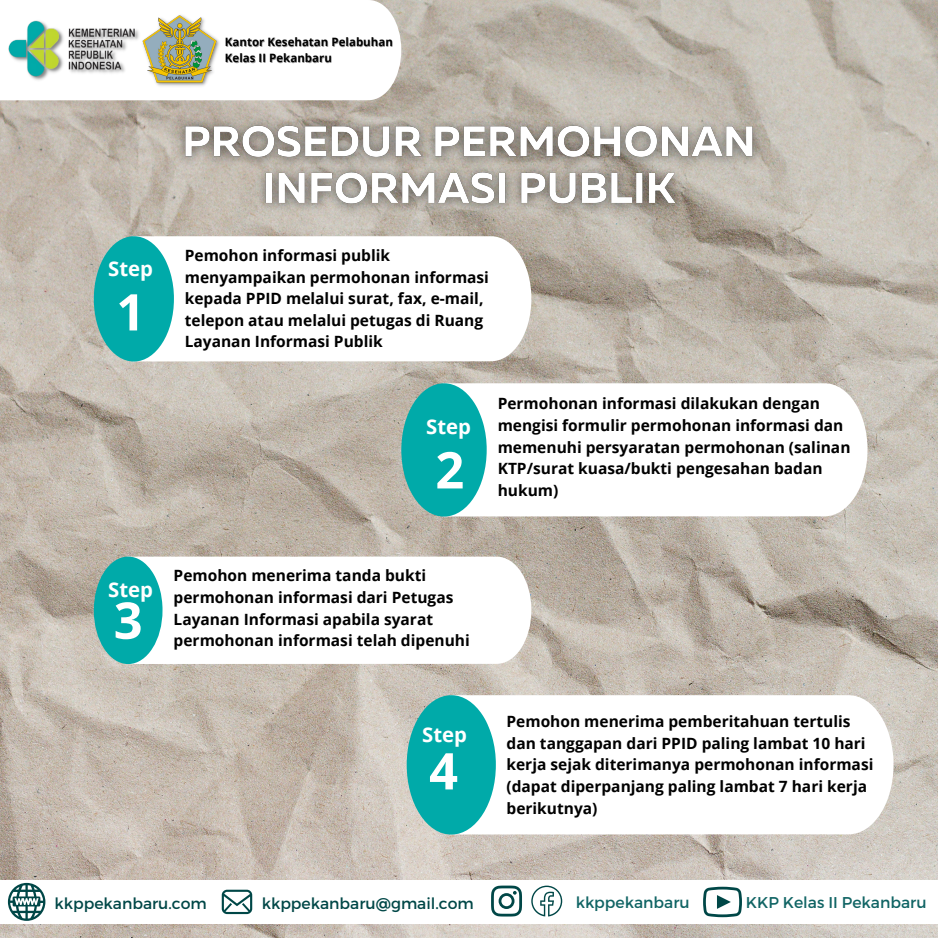
<style>
.page{position:relative;width:938px;height:938px;background:#fff}
.page>*{position:absolute;margin:0;border:0;box-sizing:border-box;transform-origin:0 0}
.t1{font:700 50.62px "Open Sans";color:#fff}
.t2{font:700 20.31px "Open Sans";color:#fff}
.t3{font:15.62px "Montserrat";color:#004747}
.t4{font:15.62px "Montserrat";color:#106464}
.t5{font:700 15.5px/21.6px "Open Sans";color:#000}
.t6{font:700 11.5px "Open Sans";color:#000}
</style>
<div class="page">
<img style="left:0;top:0;width:938px;height:937px">
<svg style="left:0;top:0;width:401px;height:100px"></svg>
<img style="left:8px;top:18px;width:132px;height:64px">
<img style="left:140px;top:12px;width:82px;height:76px">
<div style="left:0;top:880px;width:937px;height:43px;background:#fff"></div>
<svg style="left:222px;top:889px;width:30px;height:25px"></svg>
<svg style="left:491px;top:885px;width:31px;height:31px"></svg>
<svg style="left:531px;top:885px;width:31px;height:31px"></svg>
<svg style="left:703px;top:886px;width:39px;height:31px"></svg>
<svg style="left:8px;top:882px;width:37px;height:38px"></svg>
<svg style="left:174px;top:236px;width:357px;height:125px"></svg>
<svg style="left:94px;top:236px;width:80px;height:125px;background:#2fb4b2"></svg>
<img style="left:165px;top:108px;width:607px;height:124px">
<svg style="left:487px;top:383px;width:380px;height:133px"></svg>
<svg style="left:401px;top:383px;width:86px;height:133px;background:#30b3b1"></svg>
<svg style="left:162px;top:556px;width:369px;height:108px"></svg>
<svg style="left:94px;top:556px;width:68px;height:108px;background:#2fb4b2"></svg>
<svg style="left:496px;top:695px;width:397px;height:139px"></svg>
<svg style="left:406px;top:695px;width:90px;height:139px;background:#32b6b4"></svg>
<p class="t6" style="left:225px;top:34px;width:169px">Kantor Kesehatan Pelabuhan</p>
<p class="t6" style="left:225px;top:50px;width:108px">Kelas II Pekanbaru</p>
<p class="t2" style="left:108px;top:254px;width:46px">Step</p>
<p class="t1" style="left:116px;top:276px;width:30px">1</p>
<p class="t5" style="left:185px;top:244px;width:306px">Pemohon informasi publik menyampaikan permohonan informasi kepada PPID melalui surat, fax, e-mail, telepon atau melalui petugas di Ruang Layanan Informasi Publik</p>
<p class="t2" style="left:426px;top:412px;width:46px">Step</p>
<p class="t1" style="left:435px;top:434px;width:30px">2</p>
<p class="t5" style="left:497px;top:392px;width:354px">Permohonan informasi dilakukan dengan mengisi formulir permohonan informasi dan memenuhi persyaratan permohonan (salinan KTP/surat kuasa/bukti pengesahan badan</p>
<p class="t5" style="left:497px;top:479px;width:62px">hukum)</p>
<p class="t2" style="left:108px;top:575px;width:46px">Step</p>
<p class="t1" style="left:114px;top:584px;width:30px">3</p>
<p class="t5" style="left:174px;top:564px;width:281px">Pemohon menerima tanda bukti permohonan informasi dari Petugas<br>Layanan Informasi apabila syarat</p>
<p class="t5" style="left:174px;top:629px;width:298px">permohonan informasi telah dipenuhi</p>
<p class="t2" style="left:422px;top:720px;width:46px">Step</p>
<p class="t1" style="left:429px;top:735px;width:30px">4</p>
<p class="t5" style="left:506px;top:710px;width:368px">Pemohon menerima pemberitahuan tertulis dan tanggapan dari PPID paling lambat 10 hari kerja sejak diterimanya permohonan informasi (dapat diperpanjang paling lambat 7 hari kerja berikutnya)</p>
<p class="t3" style="left:54px;top:892px;width:154px">kkppekanbaru.com</p>
<p class="t3" style="left:262px;top:892px;width:213px">kkppekanbaru@gmail.com</p>
<p class="t4" style="left:575px;top:891px;width:115px">kkppekanbaru</p>
<p class="t4" style="left:746px;top:891px;width:182px">KKP Kelas II Pekanbaru</p>
</div>
